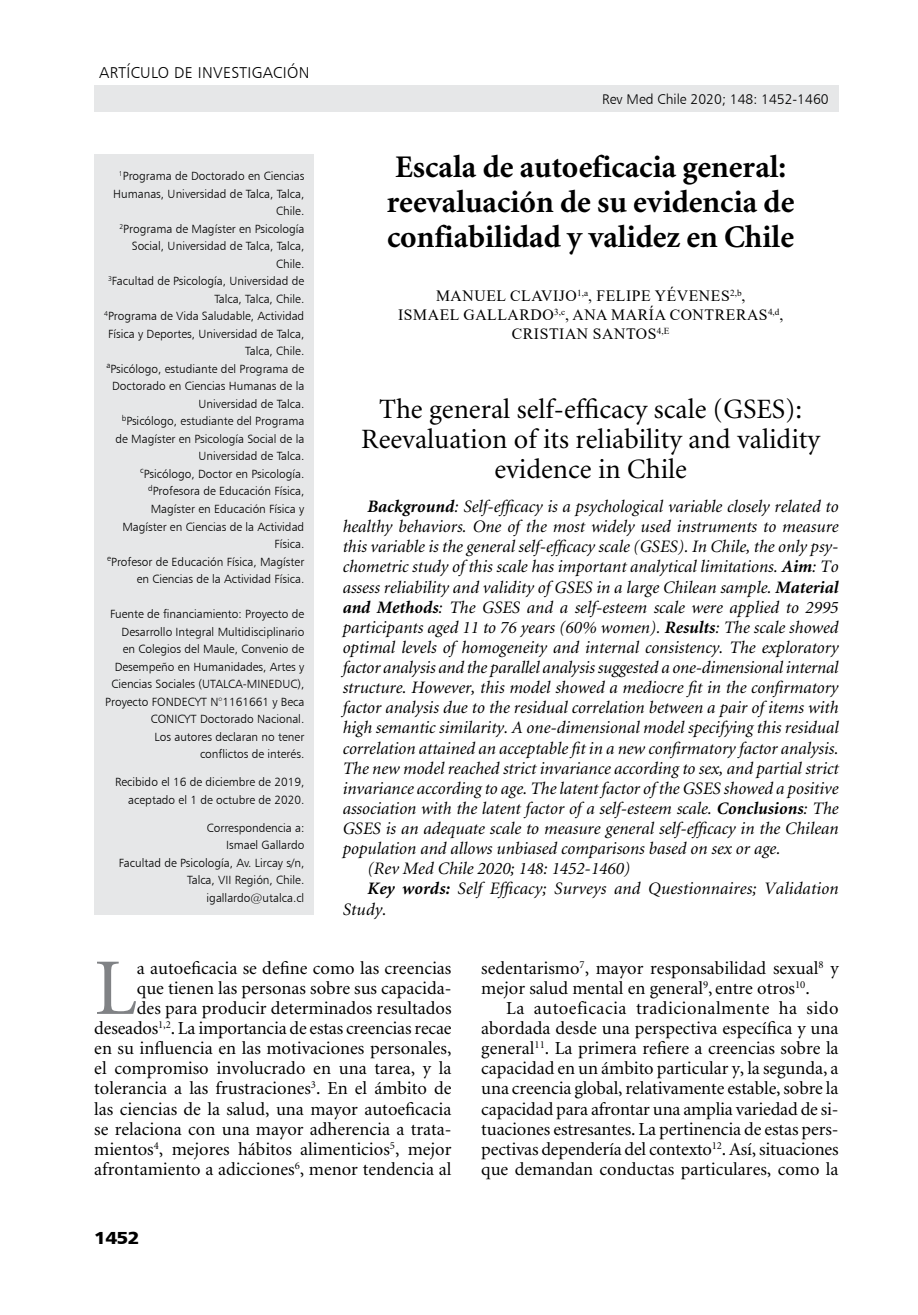
<style>
.page{position:relative;width:918px;height:1315px;background:#fff}
.page>*{position:absolute;margin:0;border:0;box-sizing:border-box;transform-origin:0 0}
.t1{font:80.33px "Minion";color:#808285}
.t2{font:700 31.5px/35px "Minion";color:#000}
.t3{font:28px/29.8px "Minion";color:#000;text-align:center}
.t4{font:18.38px/20.1px "Minion";color:#000;text-align:right}
.t5{font:italic 17.5px "Minion";color:#000}
.t6{font:17.5px "Humanist 777 BT Black B";color:#000;scale:1.1 1}
.t7{font:15.75px/18.9px "Times New Roman";letter-spacing:.035em;color:#000}
.t8{font:15.75px "Humanist 777 BT Light B";color:#000}
.t9{font:14px "Humanist 777 BT Light B";color:#000}
.t10{font:11.9px/17.5px "Humanist 777 BT Light B";color:#000;text-align:right}
.s1{font-weight:700}
</style>
<div class="page">
<div style="left:94px;top:85px;width:744px;height:26px;background:#e6e7e8"></div>
<div style="left:94px;top:154px;width:220px;height:760px;background:#e6e7e8"></div>
<p class="t8" style="left:99px;top:63px;width:20px">Artículodeinvestigación</p>
<p class="t10" style="left:104px;top:167px;width:202px"><sup>1</sup>Programa de Doctorado en Ciencias<br>Humanas, Universidad de Talca, Talca,<br>Chile.<br><sup>2</sup>Programa de Magíster en Psicología<br>Social, Universidad de Talca, Talca,<br>Chile.<br><sup>3</sup>Facultad de Psicología, Universidad de<br>Talca, Talca, Chile.<br><sup>4</sup>Programa de Vida Saludable, Actividad<br>Física y Deportes, Universidad de Talca,<br>Talca, Chile.<br><sup>a</sup>Psicólogo, estudiante del Programa de<br>Doctorado en Ciencias Humanas de la<br>Universidad de Talca.<br><sup>b</sup>Psicólogo, estudiante del Programa<br>de Magíster en Psicología Social de la<br>Universidad de Talca.<br><sup>c</sup>Psicólogo, Doctor en Psicología. <sup>d</sup>Profesora de Educación Física,<br>Magíster en Educación Física y<br>Magíster en Ciencias de la Actividad<br>Física.<br><sup>e</sup>Profesor de Educación Física, Magíster en Ciencias de la Actividad Física.</p>
<p class="t10" style="left:105px;top:605px;width:201px">Fuente de financiamiento: Proyecto de Desarrollo Integral Multidisciplinario<br>en Colegios del Maule, Convenio de Desempeño en Humanidades, Artes y Ciencias Sociales (UTALCA-MINEDUC), Proyecto FONDECYT N°1161661 y Beca CONICYT Doctorado Nacional.<br>Los autores declaran no tener conflictos de interés.</p>
<p class="t10" style="left:115px;top:773px;width:191px">Recibido el 16 de diciembre de 2019, aceptado el 1 de octubre de 2020.</p>
<p class="t10" style="left:119px;top:818px;width:187px">Correspondencia a:<br>Ismael Gallardo<br>Facultad de Psicología, Av. Lircay s/n,<br>Talca, VII Región, Chile. igallardo@utalca.cl</p>
<p class="t9" style="left:602px;top:90px;width:228px">Rev Med Chile 2020; 148: 1452-1460</p>
<h2 class="t2" style="left:387px;top:151px;width:409px">Escala de autoeficacia general: reevaluación de su evidencia de confiabilidad y validez en Chile</h2>
<p class="t7" style="left:436px;top:286px;width:311px">MANUEL CLAVIJO<sup>1,A</sup>, FELIPE YÉVENES <sup>2,B</sup>,</p>
<p class="t7" style="left:398px;top:305px;width:11px">ISM</p>
<p class="t7" style="left:512px;top:305px;width:273px;text-indent:-84px">AEL GALLARDO<sup>3,C</sup>, ANA MARÍA CONTRERAS <sup>4,D</sup>,<br>CRISTIAN SANTOS <sup>4,E</sup></p>
<h3 class="t3" style="left:361px;top:395px;width:460px">The general self-efficacy scale (GSES):<br>Reevaluation of its reliability and validity evidence in Chile</h3>
<p class="t5" style="left:367px;top:498px;width:472px"><span class="s1">Background</span>: Self-efficacy is a psychological variable closely related to</p>
<p class="t5" style="left:343px;top:518px;width:497px">healthy behaviors. One of the most widely used instruments to measure</p>
<p class="t5" style="left:343px;top:538px;width:497px">this variable is the general self-efficacy scale (GSES). In Chile, the only psy-</p>
<p class="t5" style="left:343px;top:558px;width:497px">chometric study of this scale has important analytical limitations. <span class="s1">Aim</span>: To</p>
<p class="t5" style="left:343px;top:578px;width:497px">assess reliability and validity of GSES in a large Chilean sample. <span class="s1">Material</span></p>
<p class="t5" style="left:343px;top:598px;width:497px"><span class="s1">and Methods</span>: The GSES and a self-esteem scale were applied to 2995</p>
<p class="t5" style="left:343px;top:618px;width:497px">participants aged 11 to 76 years (60% women). <span class="s1">Results</span>: The scale showed</p>
<p class="t5" style="left:343px;top:638px;width:497px">optimal levels of homogeneity and internal consistency. The exploratory</p>
<p class="t5" style="left:343px;top:659px;width:497px">factor analysis and the parallel analysis suggested a one-dimensional internal</p>
<p class="t5" style="left:343px;top:679px;width:497px">structure. However, this model showed a mediocre fit in the confirmatory</p>
<p class="t5" style="left:343px;top:699px;width:497px">factor analysis due to the residual correlation between a pair of items with</p>
<p class="t5" style="left:343px;top:719px;width:497px">high semantic similarity. A one-dimensional model specifying this residual</p>
<p class="t5" style="left:343px;top:739px;width:497px">correlation attained an acceptable fit in a new confirmatory factor analysis.</p>
<p class="t5" style="left:343px;top:759px;width:497px">The new model reached strict invariance according to sex, and partial strict</p>
<p class="t5" style="left:343px;top:779px;width:497px">invariance according to age. The latent factor of the GSES showed a positive</p>
<p class="t5" style="left:343px;top:799px;width:497px">association with the latent factor of a self-esteem scale. <span class="s1">Conclusions</span>: The</p>
<p class="t5" style="left:343px;top:820px;width:497px">GSES is an adequate scale to measure general self-efficacy in the Chilean</p>
<p class="t5" style="left:343px;top:840px;width:439px">population and allows unbiased comparisons based on sex or age.</p>
<p class="t5" style="left:367px;top:860px;width:264px">(Rev Med Chile 2020; 148: 1452-1460)</p>
<p class="t5" style="left:367px;top:880px;width:472px"><span class="s1">Key words:</span> Self Efficacy; Surveys and Questionnaires; Validation</p>
<p class="t5" style="left:343px;top:900px;width:46px">Study.</p>
<p class="t4" style="left:94px;top:958px;width:359px">a autoeficacia se define como las creencias<br>que tienen las personas sobre sus capacida-<br>des para producir determinados resultados deseados<sup>1,2</sup>. La importancia de estas creencias recae en su influencia en las motivaciones personales, el compromiso involucrado en una tarea, y la tolerancia a las frustraciones<sup>3</sup>. En el ámbito de las ciencias de la salud, una mayor autoeficacia se relaciona con una mayor adherencia a trata&shy;mientos<sup>4</sup>, mejores hábitos alimenticios<sup>5</sup>, mejor afrontamiento a adicciones<sup>6</sup>, menor tendencia al</p>
<p class="t4" style="left:481px;top:958px;width:359px;text-align:left">sedentarismo<sup>7</sup>, mayor responsabilidad sexual<sup>8</sup> y mejor salud mental en general<sup>9</sup>, entre otros<sup>10</sup>.</p>
<h1 class="t1" style="left:94px;top:948px;width:44px">L</h1>
<p class="t4" style="left:481px;top:998px;width:359px;text-align:justify;text-indent:25px">La autoeficacia tradicionalmente ha sido abordada desde una perspectiva específica y una general<sup>11</sup>. La primera refiere a creencias sobre la capacidad en un ámbito particular y, la segunda, a una creencia global, relativamente estable, sobre la capacidad para afrontar una amplia variedad de si&shy;tuaciones estresantes. La pertinencia de estas pers&shy;pectivas dependería del contexto<sup>12</sup>. Así, situaciones que demandan conductas particulares, como la</p>
<p class="t6" style="left:94px;top:1226px;width:43px">1452</p>
</div>
